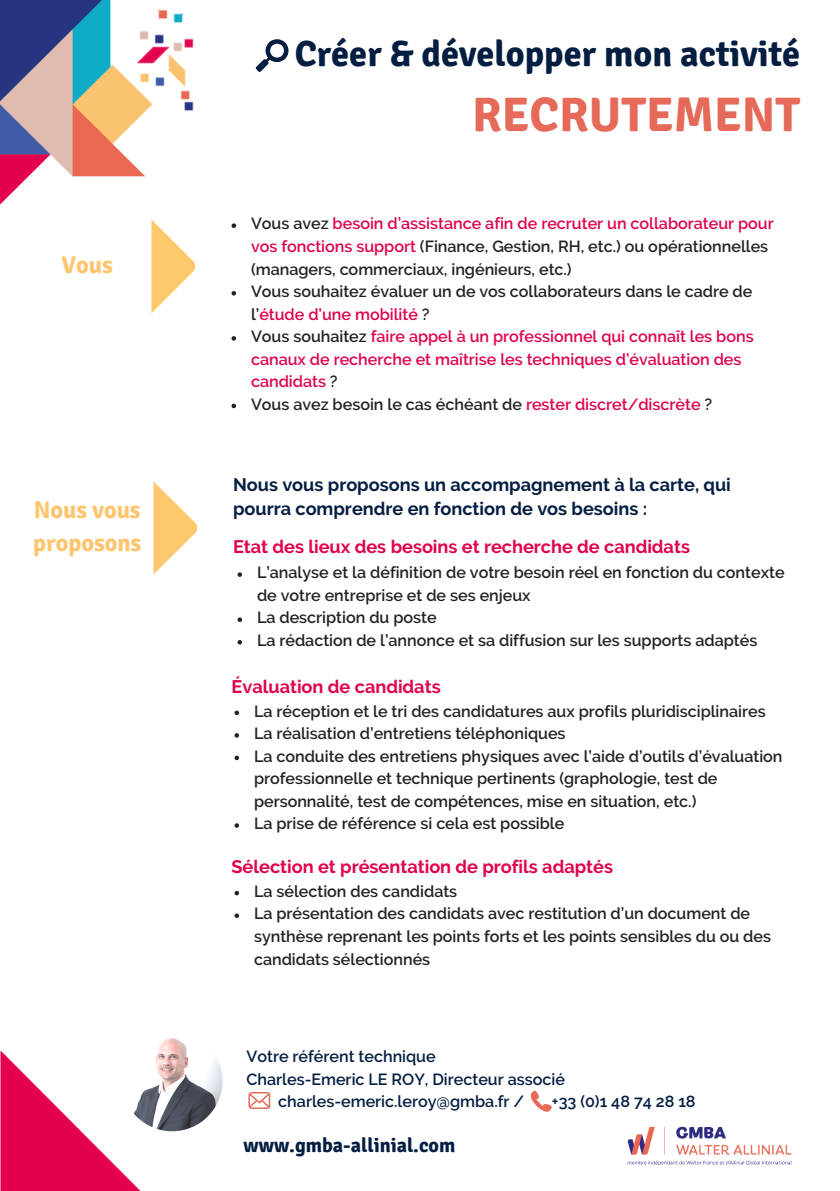
<style>
.page{position:relative;width:840px;height:1191px;background:#fff}
.page>*{position:absolute;margin:0;border:0;box-sizing:border-box;transform-origin:0 0}
.t1{font:700 48.4px "Signika";color:#e56a59}
.t2{font:700 36.2px "Signika";color:#041e42}
.t3{font:700 24.2px/33px "Signika";color:#ffc56e}
.t4{font:700 20.2px "Signika";color:#041e42}
.t5{font:700 18.2px "Raleway";color:#e0004d}
.t6{font:700 18.2px/24px "Raleway";color:#041e42}
.t7{font:600 16.2px/22.6px "Raleway";color:#222}
.t8{font:600 16.2px/22.6px "Raleway";color:#e0004d}
.t9{font:600 16.2px "Raleway";color:#041e42}
.s1{color:#222}
</style>
<div class="page">
<img style="left:0;top:0;width:145px;height:205px">
<img style="left:0;top:1051px;width:153px;height:140px">
<img style="left:110px;top:0;width:84px;height:126px">
<svg style="left:255px;top:39px;width:33px;height:33px"></svg>
<svg style="left:248px;top:1092px;width:22px;height:17px"></svg>
<svg style="left:530px;top:1090px;width:21px;height:21px"></svg>
<img style="left:122px;top:1030px;width:100px;height:101px;border-radius:50%">
<img style="left:153px;top:481px;width:45px;height:94px">
<img style="left:151px;top:219px;width:45px;height:94px">
<svg style="left:231px;top:223px;width:5px;height:5px"></svg>
<svg style="left:231px;top:291px;width:5px;height:4px"></svg>
<svg style="left:231px;top:336px;width:5px;height:5px"></svg>
<svg style="left:231px;top:404px;width:5px;height:4px"></svg>
<svg style="left:237px;top:572px;width:5px;height:5px"></svg>
<svg style="left:237px;top:617px;width:5px;height:5px"></svg>
<svg style="left:237px;top:640px;width:5px;height:4px"></svg>
<svg style="left:234px;top:710px;width:5px;height:5px"></svg>
<svg style="left:234px;top:733px;width:5px;height:4px"></svg>
<svg style="left:234px;top:755px;width:5px;height:5px"></svg>
<svg style="left:234px;top:823px;width:5px;height:4px"></svg>
<svg style="left:234px;top:891px;width:5px;height:4px"></svg>
<svg style="left:234px;top:913px;width:5px;height:5px"></svg>
<img style="left:627px;top:1126px;width:165px;height:40px">
<h3 class="t3" style="left:62px;top:249px;width:53px">Vous</h3>
<h3 class="t3" style="left:33px;top:494px;width:109px">Nous vous proposons</h3>
<h2 class="t2" style="left:294px;top:32px;width:506px">Créer &amp; développer mon activité</h2>
<h1 class="t1" style="left:472px;top:85px;width:329px">RECRUTEMENT</h1>
<p class="t8" style="left:251px;top:212px;width:524px"><span class="s1">Vous avez</span> besoin d’assistance afin de recruter un collaborateur pour vos fonctions support <span class="s1">(Finance, Gestion, RH, etc.) ou opérationnelles (managers, commerciaux, ingénieurs, etc.)<br>Vous souhaitez évaluer un de vos collaborateurs dans le cadre de l’</span>étude d’une mobilité <span class="s1">?<br>Vous souhaitez</span> faire appel à un professionnel qui connaît les bons canaux de recherche et maîtrise les techniques d’évaluation des candidats <span class="s1">?<br>Vous avez besoin le cas échéant de</span> rester discret/discrète <span class="s1">?</span></p>
<p class="t6" style="left:233px;top:473px;width:499px">Nous vous proposons un accompagnement à la carte, qui pourra comprendre en fonction de vos besoins :</p>
<p class="t5" style="left:233px;top:536px;width:458px">Etat des lieux des besoins et recherche de candidats</p>
<p class="t7" style="left:257px;top:561px;width:528px">L’analyse et la définition de votre besoin réel en fonction du contexte de votre entreprise et de ses enjeux<br>La description du poste<br>La rédaction de l’annonce et sa diffusion sur les supports adaptés</p>
<p class="t5" style="left:231px;top:675px;width:210px">Évaluation de candidats</p>
<p class="t7" style="left:254px;top:699px;width:529px">La réception et le tri des candidatures aux profils pluridisciplinaires La réalisation d’entretiens téléphoniques<br>La conduite des entretiens physiques avec l’aide d’outils d’évaluation professionnelle et technique pertinents (graphologie, test de personnalité, test de compétences, mise en situation, etc.)<br>La prise de référence si cela est possible</p>
<p class="t5" style="left:231px;top:855px;width:383px">Sélection et présentation de profils adaptés</p>
<p class="t7" style="left:254px;top:880px;width:518px">La sélection des candidats<br>La présentation des candidats avec restitution d’un document de synthèse reprenant les points forts et les points sensibles du ou des candidats sélectionnés</p>
<p class="t9" style="left:246px;top:1047px;width:190px">Votre référent technique</p>
<p class="t9" style="left:246px;top:1069px;width:320px">Charles-Emeric LE ROY, Directeur associé</p>
<p class="t9" style="left:278px;top:1092px;width:247px">charles-emeric.leroy@gmba.fr /</p>
<p class="t9" style="left:551px;top:1092px;width:145px">+33 (0)1 48 74 28 18</p>
<p class="t4" style="left:243px;top:1133px;width:213px">www.gmba-allinial.com</p>
</div>
